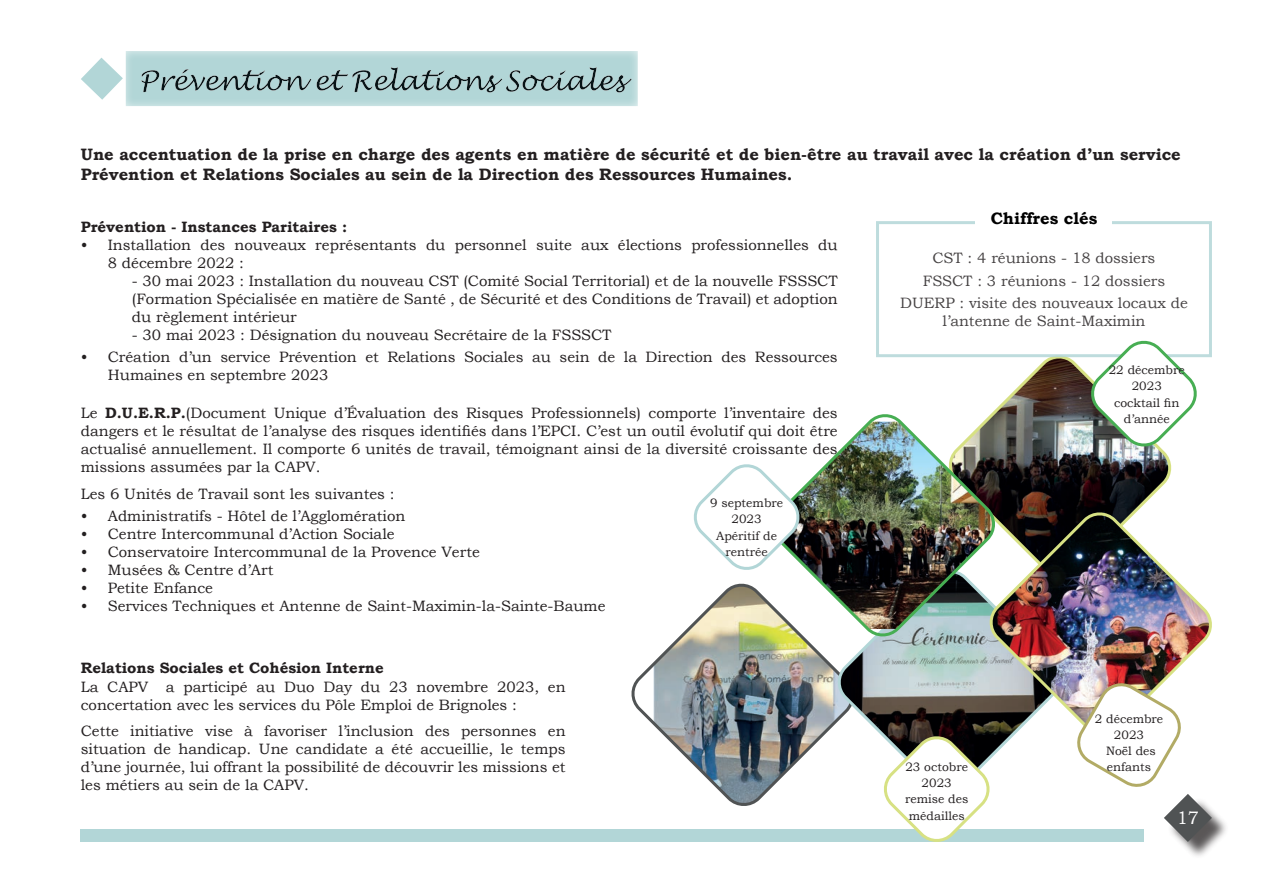
<style>
.page{position:relative;width:1263px;height:893px;background:#fff}
.page>*{position:absolute;margin:0;border:0;box-sizing:border-box;transform-origin:0 0}
.t1{font:18px "Bookman Old Style";color:#fff}
.t2{font:700 16.5px/19.8px "Bookman Old Style";color:#231f20}
.t3{font:700 16.5px "Bookman Old Style";color:#000}
.t4{font:15px/18px "Bookman Old Style";color:#231f20}
.t5{font:700 15px "Bookman Old Style";color:#231f20}
.t6{font:12.15px/16.2px "Bookman Old Style";color:#231f20;text-align:center}
.s1{font-weight:700}
</style>
<div class="page">
<img style="left:948px;top:357px;width:224px;height:151px">
<div style="left:81px;top:829px;width:1063px;height:13px;background:#b2d6d7"></div>
<svg style="left:81px;top:57px;width:42px;height:43px"></svg>
<div style="left:125px;top:48px;width:538px;height:59px;background:#fff;opacity:.75"></div>
<div style="left:876px;top:221px;width:336px;height:136px;border:3px solid #b2d6d7"></div>
<div style="left:976px;top:201px;width:136px;height:34px;background:#fff"></div>
<img style="left:631px;top:583px;width:202px;height:223px">
<svg style="left:833px;top:641px;width:177px;height:114px"></svg>
<img style="left:989px;top:508px;width:223px;height:231px">
<img style="left:768px;top:414px;width:232px;height:227px">
<svg style="left:694px;top:464px;width:110px;height:111px"></svg>
<svg style="left:1090px;top:340px;width:111px;height:111px"></svg>
<svg style="left:879px;top:736px;width:115px;height:106px"></svg>
<div style="left:1167px;top:797px;width:63px;height:63px;background:#231f20;opacity:.75"></div>
<svg style="left:1076px;top:678px;width:136px;height:164px"></svg>
<p class="t2" style="left:81px;top:144px;width:1101px">Une accentuation de la prise en charge des agents en matière de sécurité et de bien-être au travail avec la création d’un service<br>Prévention et Relations Sociales au sein de la Direction des Ressources Humaines.</p>
<p class="t5" style="left:81px;top:216px;width:268px">Prévention - Instances Paritaires :</p>
<p class="t4" style="left:108px;top:236px;width:731px;text-indent:-27px">• Installation des nouveaux représentants du personnel suite aux élections professionnelles du<br>8 décembre 2022 :</p>
<p class="t4" style="left:132px;top:272px;width:707px;text-align:justify">- 30 mai 2023 : Installation du nouveau CST (Comité Social Territorial) et de la nouvelle FSSSCT (Formation Spécialisée en matière de Santé , de Sécurité et des Conditions de Travail) et adoption du règlement intérieur</p>
<p class="t4" style="left:132px;top:326px;width:481px">- 30 mai 2023 : Désignation du nouveau Secrétaire de la FSSSCT</p>
<p class="t4" style="left:108px;top:348px;width:731px;text-indent:-27px">• Création d’un service Prévention et Relations Sociales au sein de la Direction des Ressources<br>Humaines en septembre 2023</p>
<p class="t4" style="left:81px;top:404px;width:758px;text-align:justify">Le <span class="s1">D.U.E.R.P.</span>(Document Unique d’Évaluation des Risques Professionnels) comporte l’inventaire des dangers et le résultat de l’analyse des risques identifiés dans l’EPCI. C’est un outil évolutif qui doit être actualisé annuellement. Il comporte 6 unités de travail, témoignant ainsi de la diversité croissante des missions assumées par la CAPV.</p>
<p class="t4" style="left:81px;top:485px;width:315px">Les 6 Unités de Travail sont les suivantes :</p>
<p class="t4" style="left:81px;top:507px;width:326px">• Administratifs - Hôtel de l’Agglomération</p>
<p class="t4" style="left:81px;top:525px;width:315px">• Centre Intercommunal d’Action Sociale</p>
<p class="t4" style="left:81px;top:543px;width:401px">• Conservatoire Intercommunal de la Provence Verte</p>
<p class="t4" style="left:81px;top:561px;width:194px">• Musées &amp; Centre d’Art</p>
<p class="t4" style="left:81px;top:579px;width:134px">• Petite Enfance</p>
<p class="t4" style="left:81px;top:597px;width:526px">• Services Techniques et Antenne de Saint-Maximin-la-Sainte-Baume</p>
<p class="t6" style="left:710px;top:495px;width:75px">9 septembre<br>2023</p>
<p class="t6" style="left:716px;top:527px;width:62px">Apéritif de rentrée</p>
<p class="t5" style="left:81px;top:657px;width:304px">Relations Sociales et Cohésion Interne</p>
<p class="t4" style="left:81px;top:678px;width:486px">La CAPV a participé au Duo Day du 23 novembre 2023, en concertation avec les services du Pôle Emploi de Brignoles :</p>
<p class="t4" style="left:81px;top:722px;width:486px;text-align:justify">Cette initiative vise à favoriser l’inclusion des personnes en situation de handicap. Une candidate a été accueillie, le temps d’une journée, lui offrant la possibilité de découvrir les missions et les métiers au sein de la CAPV.</p>
<p class="t3" style="left:991px;top:206px;width:108px">Chiffres clés</p>
<p class="t4" style="left:900px;top:247px;width:289px;line-height:22.2px;text-align:center">CST : 4 réunions - 18 dossiers<br>FSSCT : 3 réunions - 12 dossiers<br>DUERP : visite des nouveaux locaux de</p>
<p class="t4" style="left:942px;top:312px;width:204px">l’antenne de Saint-Maximin</p>
<p class="t6" style="left:905px;top:759px;width:64px">23 octobre<br>2023</p>
<p class="t6" style="left:905px;top:791px;width:65px">remise des médailles</p>
<p class="t6" style="left:1109px;top:362px;width:78px">22 décembre<br>2023</p>
<p class="t6" style="left:1114px;top:394px;width:67px">cocktail fin d’année</p>
<p class="t6" style="left:1095px;top:710px;width:70px">2 décembre<br>2023</p>
<p class="t6" style="left:1106px;top:743px;width:51px;text-align:left">Noël des enfants</p>
<p class="t1" style="left:1177px;top:806px;width:24px">17</p>
</div>
